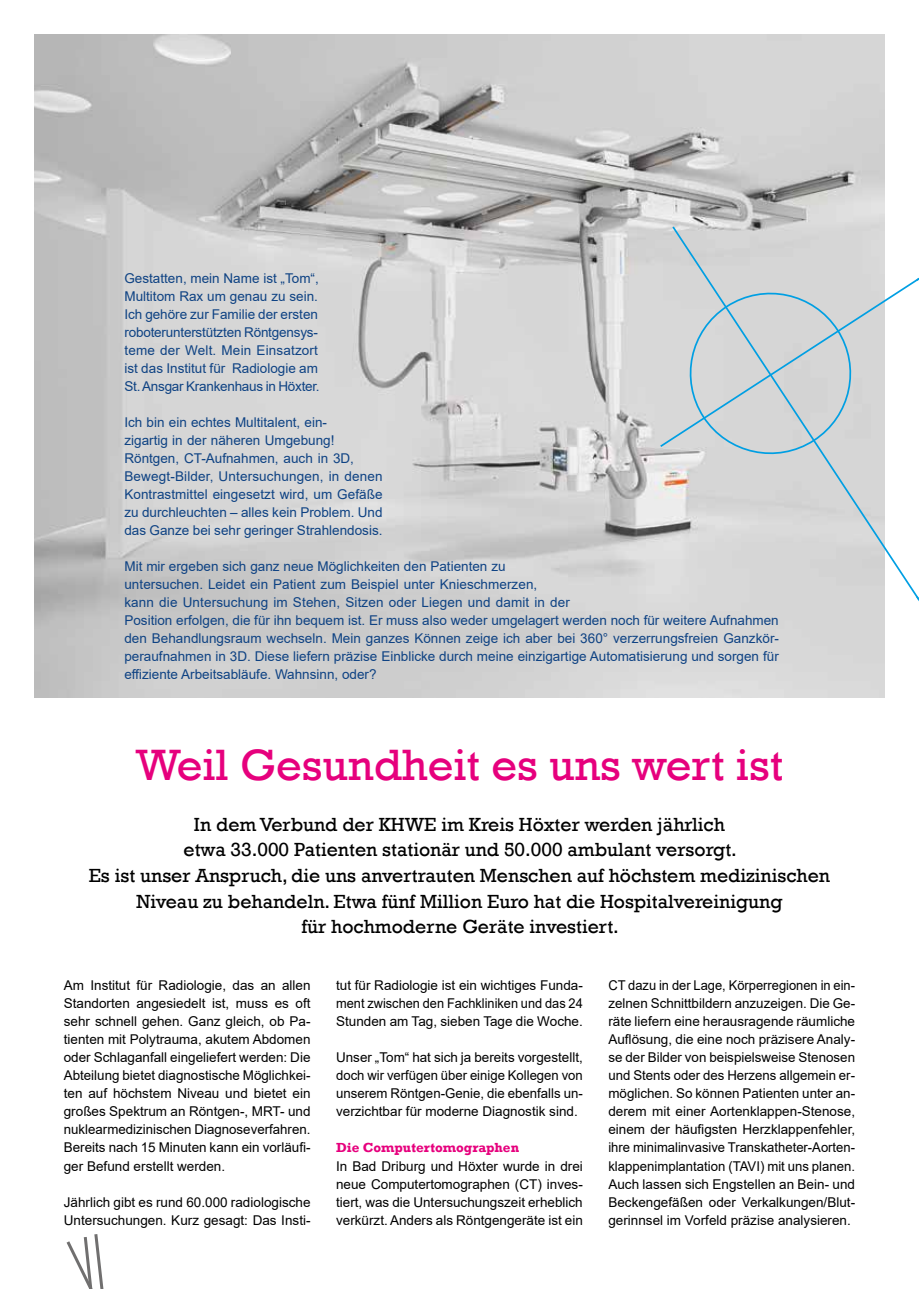
<style>
.page{position:relative;width:919px;height:1289px;background:#fff}
.page>*{position:absolute;margin:0;border:0;box-sizing:border-box;transform-origin:0 0}
.t1{font:45px "Rockwell";color:#e6007d}
.t2{font:19.5px/25.5px "Rockwell";color:#000;text-align:center}
.t3{font:13.5px/18px "Arial";color:#0e4283}
.t4{font:13.5px/18px "Arial";color:#000;text-align:justify}
.t5{font:13.5px/18px "Arial";color:#000;text-align:justify;scale:.96 1}
.t6{font:700 13.5px "Rockwell";color:#e6007d}
</style>
<div class="page">
<svg style="left:66px;top:1234px;width:38px;height:54px"></svg>
<img style="left:34px;top:34px;width:850px;height:663px">
<svg style="left:670px;top:464px;width:246px;height:138px;background:#d9dadb"></svg>
<svg style="left:658px;top:164px;width:260px;height:300px;background:#d2d6d8"></svg>
<svg style="left:914px;top:594px;width:4px;height:8px"></svg>
<p class="t3" style="left:124px;top:269px;width:197px">Gestatten, mein Name ist „Tom“,<br>Multitom Rax um genau zu sein.<br>Ich gehöre zur Familie der ersten roboterunterstützten Röntgensys&shy;teme der Welt. Mein Einsatzort ist das Institut für Radiologie am<br>St. Ansgar Krankenhaus in Höxter.</p>
<p class="t3" style="left:124px;top:413px;width:260px">Ich bin ein echtes Multitalent, ein-<br>zigartig in der näheren Umgebung!<br>Röntgen, CT-Aufnahmen, auch in 3D, Bewegt-Bilder, Untersuchungen, in denen Kontrastmittel eingesetzt wird, um Gefäße zu durchleuchten ‒ alles kein Problem. Und das Ganze bei sehr geringer Strahlendosis.</p>
<p class="t3" style="left:124px;top:557px;width:656px">Mit mir ergeben sich ganz neue Möglichkeiten den Patienten zu<br>untersuchen. Leidet ein Patient zum Beispiel unter Knieschmerzen,<br>kann die Untersuchung im Stehen, Sitzen oder Liegen und damit in der<br>Position erfolgen, die für ihn bequem ist. Er muss also weder umgelagert werden noch für weitere Aufnahmen den Behandlungsraum wechseln. Mein ganzes Können zeige ich aber bei 360° verzerrungsfreien Ganzkör&shy;peraufnahmen in 3D. Diese liefern präzise Einblicke durch meine einzigartige Automatisierung und sorgen für effiziente Arbeitsabläufe. Wahnsinn, oder?</p>
<h1 class="t1" style="left:136px;top:738px;width:649px">Weil Gesundheit es uns wert ist</h1>
<p class="t2" style="left:89px;top:812px;width:742px">In dem Verbund der KHWE im Kreis Höxter werden jährlich<br>etwa 33.000 Patienten stationär und 50.000 ambulant versorgt.<br>Es ist unser Anspruch, die uns anvertrauten Menschen auf höchstem medizinischen Niveau zu behandeln. Etwa fünf Million Euro hat die Hospitalvereinigung<br>für hochmoderne Geräte investiert.</p>
<p class="t4" style="left:64px;top:976px;width:248px">Am Institut für Radiologie, das an allen Standorten angesiedelt ist, muss es oft sehr schnell gehen. Ganz gleich, ob Pa&shy;tienten mit Polytrauma, akutem Abdomen oder Schlaganfall eingeliefert werden: Die Abteilung bietet diagnostische Möglichkei&shy;ten auf höchstem Niveau und bietet ein großes Spektrum an Röntgen-, MRT- und nuklearmedizinischen Diagnoseverfahren.<br>Bereits nach 15 Minuten kann ein vorläufi&shy;ger Befund erstellt werden.</p>
<p class="t4" style="left:64px;top:1192px;width:248px">Jährlich gibt es rund 60.000 radiologische<br>Untersuchungen. Kurz gesagt: Das Insti-</p>
<p class="t4" style="left:336px;top:976px;width:248px">tut für Radiologie ist ein wichtiges Funda&shy;ment zwischen den Fachkliniken und das 24<br>Stunden am Tag, sieben Tage die Woche.</p>
<p class="t4" style="left:336px;top:1048px;width:248px">Unser „Tom“ hat sich ja bereits vorgestellt, doch wir verfügen über einige Kollegen von unserem Röntgen-Genie, die ebenfalls un&shy;verzichtbar für moderne Diagnostik sind.</p>
<p class="t6" style="left:336px;top:1139px;width:184px">Die Computertomographen</p>
<p class="t4" style="left:336px;top:1156px;width:248px">In Bad Driburg und Höxter wurde in drei neue Computertomographen (CT) inves&shy;tiert, was die Untersuchungszeit erheblich verkürzt. Anders als Röntgengeräte ist ein</p>
<p class="t5" style="left:608px;top:976px;width:258px">CT dazu in der Lage, Körperregionen in ein&shy;zelnen Schnittbildern anzuzeigen. Die Ge&shy;räte liefern eine herausragende räumliche Auflösung, die eine noch präzisere Analy&shy;se der Bilder von beispielsweise Stenosen und Stents oder des Herzens allgemein er&shy;möglichen. So können Patienten unter an&shy;derem mit einer Aortenklappen-Stenose, einem der häufigsten Herzklappenfehler, ihre minimalinvasive Transkatheter-Aorten&shy;klappenimplantation (TAVI) mit uns planen.<br>Auch lassen sich Engstellen an Bein- und Beckengefäßen oder Verkalkungen/Blut&shy;gerinnsel im Vorfeld präzise analysieren.</p>
</div>
